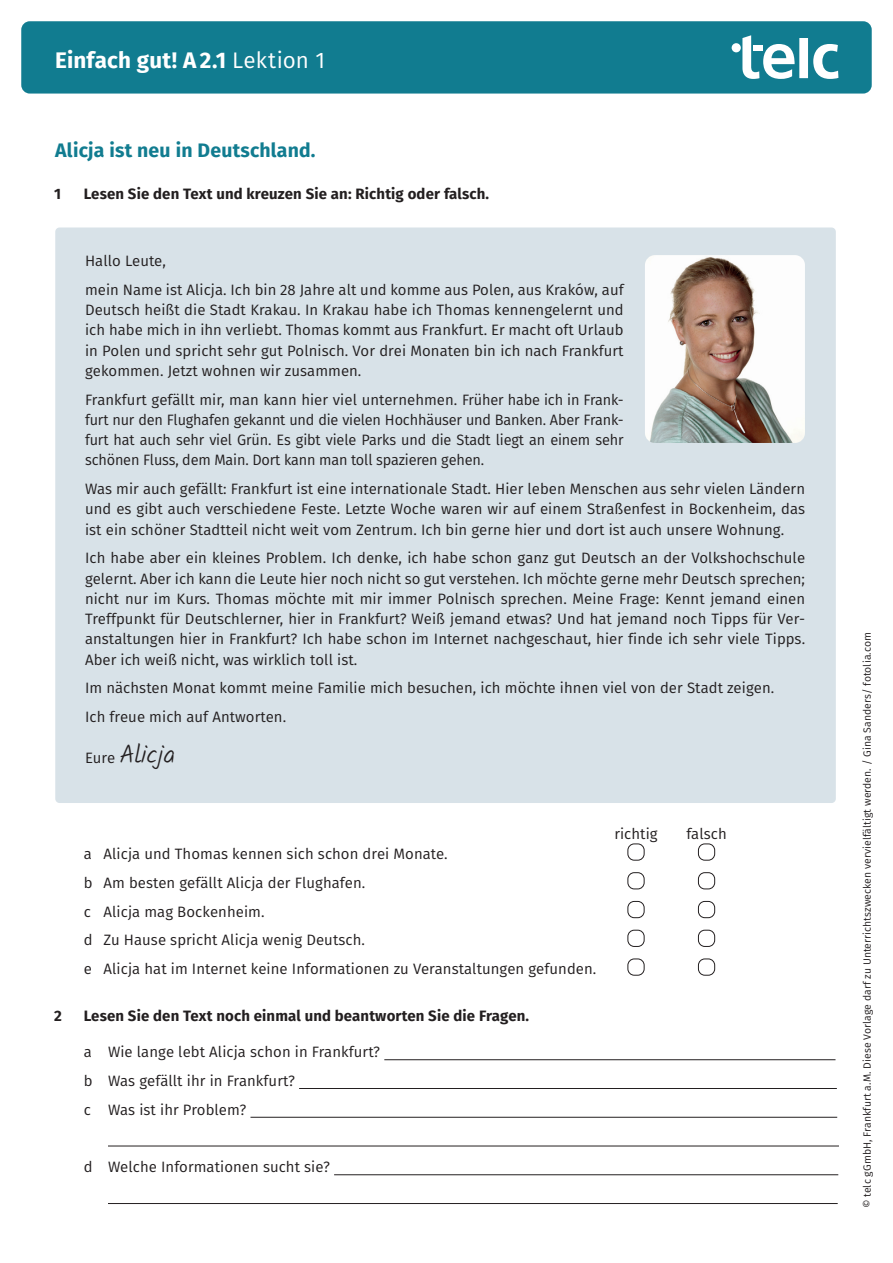
<style>
.page{position:relative;width:893px;height:1263px;background:#fff}
.page>*{position:absolute;margin:0;border:0;box-sizing:border-box;transform-origin:0 0}
.t1{font:25.5px "Telc Kalam Light";letter-spacing:.005em;color:#231f20}
.t2{font:700 22.5px "Fira Sans";letter-spacing:.01em;color:#fff}
.t3{font:700 19.5px "Fira Sans";letter-spacing:.01em;color:#117c90}
.t4{font:15px/20.2px "Fira Sans";letter-spacing:.005em;color:#231f20}
.t5{font:700 15px "Fira Sans";letter-spacing:.01em;color:#231f20}
.t6{font:10.5px "Fira Sans";letter-spacing:.005em;color:#231f20}
.s1{font-weight:400}
.s2{font-family:"Fira Sans";font-size:15px}
</style>
<div class="page">
<div style="left:55px;top:227px;width:781px;height:576px;background:#d8e2e8;border-radius:4px"></div>
<div style="left:627px;top:843px;width:17px;height:17px;border:1px solid #231f20;border-radius:6px"></div>
<div style="left:698px;top:843px;width:17px;height:17px;border:1px solid #231f20;border-radius:6px"></div>
<div style="left:627px;top:872px;width:17px;height:17px;border:1px solid #231f20;border-radius:6px"></div>
<div style="left:698px;top:872px;width:17px;height:17px;border:1px solid #231f20;border-radius:6px"></div>
<div style="left:627px;top:901px;width:17px;height:17px;border:1px solid #231f20;border-radius:6px"></div>
<div style="left:698px;top:901px;width:17px;height:17px;border:1px solid #231f20;border-radius:6px"></div>
<div style="left:627px;top:930px;width:17px;height:17px;border:1px solid #231f20;border-radius:6px"></div>
<div style="left:698px;top:930px;width:17px;height:17px;border:1px solid #231f20;border-radius:6px"></div>
<div style="left:627px;top:958px;width:17px;height:17px;border:1px solid #231f20;border-radius:6px"></div>
<div style="left:698px;top:958px;width:17px;height:17px;border:1px solid #231f20;border-radius:6px"></div>
<hr style="left:384px;top:1059px;width:451px;height:1px;background:#231f20">
<hr style="left:299px;top:1088px;width:538px;height:1px;background:#231f20">
<hr style="left:250px;top:1117px;width:587px;height:1px;background:#231f20">
<hr style="left:108px;top:1145px;width:731px;height:1px;background:#231f20">
<hr style="left:334px;top:1174px;width:504px;height:1px;background:#231f20">
<hr style="left:108px;top:1203px;width:730px;height:1px;background:#231f20">
<div style="left:21px;top:21px;width:851px;height:73px;background:#117c90;border-radius:9px"></div>
<img style="left:645px;top:255px;width:160px;height:188px">
<svg style="left:742px;top:35px;width:53px;height:44px"></svg>
<div style="left:799px;top:38px;width:9px;height:40px;background:#fff"></div>
<svg style="left:813px;top:44px;width:25px;height:35px"></svg>
<div style="left:732px;top:43px;width:9px;height:9px;background:#fff;border-radius:50%"></div>
<div style="left:753px;top:45px;width:9px;height:6px;background:#fff"></div>
<h2 class="t2" style="left:55px;top:41px;width:271px">Einfach gut! A2.1 <span class="s1">Lektion 1</span></h2>
<h3 class="t3" style="left:55px;top:134px;width:262px">Alicja ist neu in Deutschland.</h3>
<p class="t5" style="left:54px;top:181px;width:8px">1</p>
<p class="t5" style="left:84px;top:181px;width:407px">Lesen Sie den Text und kreuzen Sie an: Richtig oder falsch.</p>
<p class="t4" style="left:85px;top:246px;width:540px;line-height:28.8px">Hallo Leute,<br>mein Name ist Alicja. Ich bin 28 Jahre alt und komme aus Polen, aus Kraków, auf</p>
<p class="t4" style="left:85px;top:299px;width:540px;text-align:justify">Deutsch heißt die Stadt Krakau. In Krakau habe ich Thomas kennengelernt und ich habe mich in ihn verliebt. Thomas kommt aus Frankfurt. Er macht oft Urlaub in Polen und spricht sehr gut Polnisch. Vor drei Monaten bin ich nach Frankfurt gekommen. Jetzt wohnen wir zusammen.</p>
<p class="t4" style="left:85px;top:389px;width:540px;text-align:justify">Frankfurt gefällt mir, man kann hier viel unternehmen. Früher habe ich in Frank&shy;furt nur den Flughafen gekannt und die vielen Hochhäuser und Banken. Aber Frank&shy;furt hat auch sehr viel Grün. Es gibt viele Parks und die Stadt liegt an einem sehr schönen Fluss, dem Main. Dort kann man toll spazieren gehen.</p>
<p class="t4" style="left:85px;top:478px;width:722px;text-align:justify">Was mir auch gefällt: Frankfurt ist eine internationale Stadt. Hier leben Menschen aus sehr vielen Ländern und es gibt auch verschiedene Feste. Letzte Woche waren wir auf einem Straßenfest in Bockenheim, das ist ein schöner Stadtteil nicht weit vom Zentrum. Ich bin gerne hier und dort ist auch unsere Wohnung.</p>
<p class="t4" style="left:85px;top:548px;width:722px;text-align:justify">Ich habe aber ein kleines Problem. Ich denke, ich habe schon ganz gut Deutsch an der Volkshochschule gelernt. Aber ich kann die Leute hier noch nicht so gut verstehen. Ich möchte gerne mehr Deutsch sprechen; nicht nur im Kurs. Thomas möchte mit mir immer Polnisch sprechen. Meine Frage: Kennt jemand einen Treffpunkt für Deutschlerner, hier in Frankfurt? Weiß jemand etwas? Und hat jemand noch Tipps für Ver&shy;anstaltungen hier in Frankfurt? Ich habe schon im Internet nachgeschaut, hier finde ich sehr viele Tipps.<br>Aber ich weiß nicht, was wirklich toll ist.</p>
<p class="t4" style="left:85px;top:673px;width:691px;line-height:28.8px">Im nächsten Monat kommt meine Familie mich besuchen, ich möchte ihnen viel von der Stadt zeigen.<br>Ich freue mich auf Antworten.</p>
<h1 class="t1" style="left:85px;top:736px;width:92px"><span class="s2">Eure</span> Alicja</h1>
<p class="t4" style="left:84px;top:839px;width:514px;line-height:28.8px">a Alicja und Thomas kennen sich schon drei Monate.<br>b Am besten gefällt Alicja der Flughafen.<br>c Alicja mag Bockenheim.<br>d Zu Hause spricht Alicja wenig Deutsch.<br>e Alicja hat im Internet keine Informationen zu Veranstaltungen gefunden.</p>
<p class="t5" style="left:54px;top:1003px;width:9px">2</p>
<p class="t5" style="left:84px;top:1003px;width:447px">Lesen Sie den Text noch einmal und beantworten Sie die Fragen.</p>
<p class="t4" style="left:84px;top:1037px;width:298px;line-height:28.8px">a Wie lange lebt Alicja schon in Frankfurt? b Was gefällt ihr in Frankfurt?<br>c Was ist ihr Problem?</p>
<p class="t4" style="left:84px;top:1156px;width:248px">d Welche Informationen sucht sie?</p>
<p class="t4" style="left:614px;top:823px;width:45px">richtig</p>
<p class="t4" style="left:686px;top:823px;width:42px">falsch</p>
<p class="t6" style="left:859px;top:1208px;width:577px;rotate:-90deg">© telc gGmbH, Frankfurt a.M. Diese Vorlage darf zu Unterrichtszwecken vervielfältigt werden. / Gina Sanders/ fotolia.com</p>
</div>
